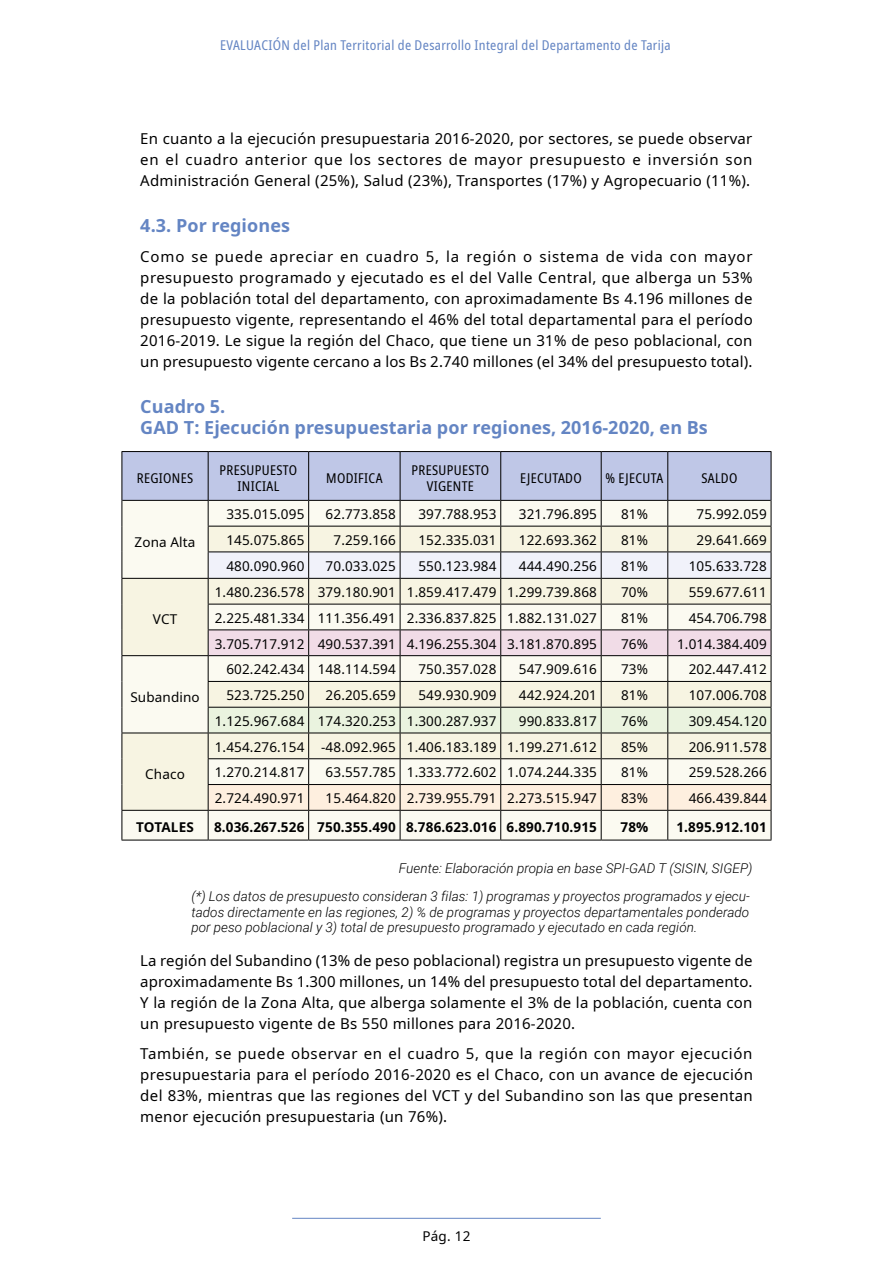
<style>
.page{position:relative;width:893px;height:1263px;background:#fff}
.page>*{position:absolute;margin:0;border:0;box-sizing:border-box;transform-origin:0 0}
.t1{font:700 18px/21px "Noto Sans";letter-spacing:.005em;color:#6485c3}
.t2{font:15px/21px "Noto Sans";letter-spacing:.015em;color:#000;text-align:justify}
.t3{font:13.5px "Noto Sans";letter-spacing:.01em;color:#000}
.t4{font:italic 300 13.5px/28.3px "Roboto";letter-spacing:.005em;color:#000;text-align:right}
.t5{font:condensed 13.5px/16.5px "Noto Sans";letter-spacing:.025em;color:#000;text-align:center}
.t6{font:700 13.5px "Noto Sans";letter-spacing:.01em;color:#000}
.t7{font:condensed 13.5px "Noto Sans";letter-spacing:.025em;color:#6485c3}
</style>
<div class="page">
<hr style="left:122px;top:451px;width:86px;height:1px;background:#000">
<hr style="left:208px;top:451px;width:101px;height:1px;background:#000">
<hr style="left:309px;top:451px;width:91px;height:1px;background:#000">
<hr style="left:400px;top:451px;width:101px;height:1px;background:#000">
<hr style="left:501px;top:451px;width:100px;height:1px;background:#000">
<hr style="left:601px;top:451px;width:67px;height:1px;background:#000">
<hr style="left:668px;top:451px;width:103px;height:1px;background:#000">
<svg style="left:122px;top:452px;width:650px;height:388px"></svg>
<hr style="left:122px;top:840px;width:86px;height:1px;background:#000">
<hr style="left:208px;top:840px;width:101px;height:1px;background:#000">
<hr style="left:309px;top:840px;width:91px;height:1px;background:#000">
<hr style="left:400px;top:840px;width:101px;height:1px;background:#000">
<hr style="left:501px;top:840px;width:100px;height:1px;background:#000">
<hr style="left:601px;top:840px;width:67px;height:1px;background:#000">
<hr style="left:668px;top:840px;width:103px;height:1px;background:#000">
<hr style="left:292px;top:1218px;width:309px;height:1px;background:#6485c3">
<p class="t7" style="left:220px;top:35px;width:452px">Evaluación del Plan Territorial de Desarrollo Integral del Departamento de Tarija</p>
<p class="t2" style="left:140px;top:128px;width:614px">En cuanto a la ejecución presupuestaria 2016-2020, por sectores, se puede observar en el cuadro anterior que los sectores de mayor presupuesto e inversión son Administración General (25%), Salud (23%), Transportes (17%) y Agropecuario (11%).</p>
<p class="t1" style="left:140px;top:215px;width:151px">4.3. Por regiones</p>
<p class="t2" style="left:140px;top:246px;width:614px">Como se puede apreciar en cuadro 5, la región o sistema de vida con mayor presupuesto programado y ejecutado es el del Valle Central, que alberga un 53% de la población total del departamento, con aproximadamente Bs 4.196 millones de presupuesto vigente, representando el 46% del total departamental para el período 2016-2019. Le sigue la región del Chaco, que tiene un 31% de peso poblacional, con un presupuesto vigente cercano a los Bs 2.740 millones (el 34% del presupuesto total).</p>
<p class="t1" style="left:140px;top:397px;width:569px">Cuadro 5.<br>GAD T: Ejecución presupuestaria por regiones, 2016-2020, en Bs</p>
<p class="t5" style="left:137px;top:470px;width:58px">REGIONES</p>
<p class="t5" style="left:220px;top:462px;width:79px">PRESUPUESTO<br>INICIAL</p>
<p class="t5" style="left:326px;top:470px;width:58px">MODIFICA</p>
<p class="t5" style="left:412px;top:462px;width:79px">PRESUPUESTO<br>VIGENTE</p>
<p class="t5" style="left:520px;top:470px;width:63px">EJECUTADO</p>
<p class="t5" style="left:606px;top:470px;width:59px">% EJECUTA</p>
<p class="t5" style="left:701px;top:470px;width:38px">SALDO</p>
<p class="t3" style="left:135px;top:532px;width:62px">Zona Alta</p>
<p class="t3" style="left:153px;top:610px;width:17px">Vct</p>
<p class="t3" style="left:130px;top:687px;width:71px">Subandino</p>
<p class="t3" style="left:145px;top:764px;width:41px">Chaco</p>
<p class="t3" style="left:226px;top:505px;width:80px">335.015.095</p>
<p class="t3" style="left:326px;top:505px;width:72px">62.773.858</p>
<p class="t3" style="left:418px;top:505px;width:80px">397.788.953</p>
<p class="t3" style="left:519px;top:505px;width:80px">321.796.895</p>
<p class="t3" style="left:621px;top:505px;width:28px">81%</p>
<p class="t3" style="left:697px;top:505px;width:72px">75.992.059</p>
<p class="t3" style="left:226px;top:530px;width:80px">145.075.865</p>
<p class="t3" style="left:333px;top:530px;width:64px">7.259.166</p>
<p class="t3" style="left:418px;top:530px;width:80px">152.335.031</p>
<p class="t3" style="left:519px;top:530px;width:80px">122.693.362</p>
<p class="t3" style="left:621px;top:530px;width:28px">81%</p>
<p class="t3" style="left:697px;top:530px;width:72px">29.641.669</p>
<p class="t3" style="left:226px;top:556px;width:80px">480.090.960</p>
<p class="t3" style="left:326px;top:556px;width:72px">70.033.025</p>
<p class="t3" style="left:418px;top:556px;width:80px">550.123.984</p>
<p class="t3" style="left:519px;top:556px;width:80px">444.490.256</p>
<p class="t3" style="left:621px;top:556px;width:28px">81%</p>
<p class="t3" style="left:689px;top:556px;width:80px">105.633.728</p>
<p class="t3" style="left:215px;top:583px;width:384px">1.480.236.578 379.180.901 1.859.417.479 1.299.739.868</p>
<p class="t3" style="left:621px;top:583px;width:28px">70%</p>
<p class="t3" style="left:689px;top:583px;width:80px">559.677.611</p>
<p class="t3" style="left:215px;top:608px;width:384px">2.225.481.334 111.356.491 2.336.837.825 1.882.131.027</p>
<p class="t3" style="left:621px;top:608px;width:28px">81%</p>
<p class="t3" style="left:689px;top:608px;width:80px">454.706.798</p>
<p class="t3" style="left:215px;top:634px;width:384px">3.705.717.912 490.537.391 4.196.255.304 3.181.870.895</p>
<p class="t3" style="left:621px;top:634px;width:28px">76%</p>
<p class="t3" style="left:677px;top:634px;width:91px">1.014.384.409</p>
<p class="t3" style="left:226px;top:660px;width:171px">602.242.434 148.114.594</p>
<p class="t3" style="left:418px;top:660px;width:80px">750.357.028</p>
<p class="t3" style="left:519px;top:660px;width:80px">547.909.616</p>
<p class="t3" style="left:621px;top:660px;width:28px">73%</p>
<p class="t3" style="left:689px;top:660px;width:80px">202.447.412</p>
<p class="t3" style="left:226px;top:686px;width:80px">523.725.250</p>
<p class="t3" style="left:326px;top:686px;width:72px">26.205.659</p>
<p class="t3" style="left:418px;top:686px;width:80px">549.930.909</p>
<p class="t3" style="left:519px;top:686px;width:80px">442.924.201</p>
<p class="t3" style="left:621px;top:686px;width:28px">81%</p>
<p class="t3" style="left:689px;top:686px;width:80px">107.006.708</p>
<p class="t3" style="left:215px;top:711px;width:283px">1.125.967.684 174.320.253 1.300.287.937</p>
<p class="t3" style="left:519px;top:711px;width:80px">990.833.817</p>
<p class="t3" style="left:621px;top:711px;width:28px">76%</p>
<p class="t3" style="left:689px;top:711px;width:80px">309.454.120</p>
<p class="t3" style="left:215px;top:737px;width:384px">1.454.276.154 -48.092.965 1.406.183.189 1.199.271.612</p>
<p class="t3" style="left:621px;top:737px;width:28px">85%</p>
<p class="t3" style="left:689px;top:737px;width:80px">206.911.578</p>
<p class="t3" style="left:215px;top:763px;width:91px">1.270.214.817</p>
<p class="t3" style="left:326px;top:763px;width:273px">63.557.785 1.333.772.602 1.074.244.335</p>
<p class="t3" style="left:621px;top:763px;width:28px">81%</p>
<p class="t3" style="left:689px;top:763px;width:80px">259.528.266</p>
<p class="t3" style="left:215px;top:789px;width:91px">2.724.490.971</p>
<p class="t3" style="left:326px;top:789px;width:273px">15.464.820 2.739.955.791 2.273.515.947</p>
<p class="t3" style="left:621px;top:789px;width:28px">83%</p>
<p class="t3" style="left:689px;top:789px;width:80px">466.439.844</p>
<p class="t6" style="left:136px;top:818px;width:59px">TOTALES</p>
<p class="t6" style="left:214px;top:818px;width:384px">8.036.267.526 750.355.490 8.786.623.016 6.890.710.915</p>
<p class="t6" style="left:621px;top:818px;width:29px">78%</p>
<p class="t6" style="left:676px;top:818px;width:92px">1.895.912.101</p>
<p class="t4" style="left:191px;top:853px;width:563px">Fuente: Elaboración propia en base SPI-GAD T (SISIN, SIGEP)<br>(*) Los datos de presupuesto consideran 3 filas: 1) programas y proyectos programados y ejecu-</p>
<p class="t4" style="left:191px;top:904px;width:559px;line-height:15.6px;text-align:left">tados directamente en las regiones, 2) % de programas y proyectos departamentales ponderado por peso poblacional y 3) total de presupuesto programado y ejecutado en cada región.</p>
<p class="t2" style="left:140px;top:950px;width:614px">La región del Subandino (13% de peso poblacional) registra un presupuesto vigente de aproximadamente Bs 1.300 millones, un 14% del presupuesto total del departamento.<br>Y la región de la Zona Alta, que alberga solamente el 3% de la población, cuenta con un presupuesto vigente de Bs 550 millones para 2016-2020.</p>
<p class="t2" style="left:140px;top:1043px;width:614px">También, se puede observar en el cuadro 5, que la región con mayor ejecución presupuestaria para el período 2016-2020 es el Chaco, con un avance de ejecución del 83%, mientras que las regiones del VCT y del Subandino son las que presentan menor ejecución presupuestaria (un 76%).</p>
<p class="t3" style="left:422px;top:1226px;width:50px">Pág. 12</p>
</div>
